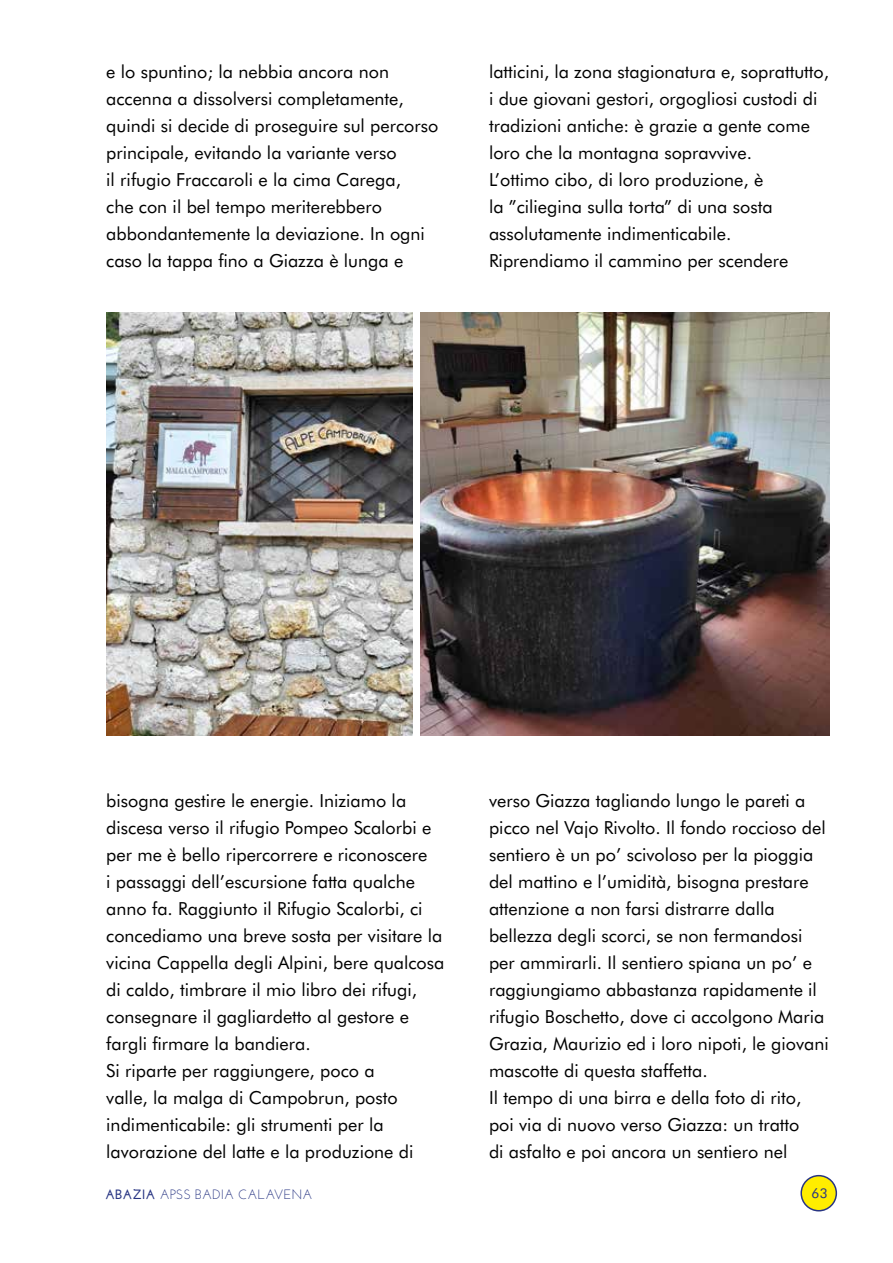
<style>
.page{position:relative;width:893px;height:1263px;background:#fff}
.page>*{position:absolute;margin:0;border:0;box-sizing:border-box;transform-origin:0 0}
.t1{font:18px/27px "Futura BT";color:#000}
.t2{font:13.5px "Josefin Sans";color:#283583}
.t3{font:13.5px "Futura BT";color:#283583}
.s1{font-weight:700}
</style>
<div class="page">
<div style="left:801px;top:1176px;width:35px;height:35px;background:#ffed00;border-radius:50%"></div>
<div style="left:800px;top:1175px;width:37px;height:36px;border:2px solid #283583;border-radius:50%"></div>
<img style="left:106px;top:313px;width:306px;height:423px">
<img style="left:421px;top:313px;width:408px;height:423px">
<p class="t1" style="left:106px;top:57px;width:333px">e lo spuntino; la nebbia ancora non accenna a dissolversi completamente, quindi si decide di proseguire sul percorso principale, evitando la variante verso<br>il rifugio Fraccaroli e la cima Carega,<br>che con il bel tempo meriterebbero abbondantemente la deviazione. In ogni caso la tappa fino a Giazza è lunga e</p>
<p class="t1" style="left:489px;top:57px;width:342px">latticini, la zona stagionatura e, soprattutto, i due giovani gestori, orgogliosi custodi di tradizioni antiche: è grazie a gente come loro che la montagna sopravvive.<br>L’ottimo cibo, di loro produzione, è<br>la ”ciliegina sulla torta” di una sosta assolutamente indimenticabile.<br>Riprendiamo il cammino per scendere</p>
<p class="t1" style="left:106px;top:786px;width:340px">bisogna gestire le energie. Iniziamo la discesa verso il rifugio Pompeo Scalorbi e per me è bello ripercorrere e riconoscere<br>i passaggi dell’escursione fatta qualche anno fa. Raggiunto il Rifugio Scalorbi, ci concediamo una breve sosta per visitare la vicina Cappella degli Alpini, bere qualcosa di caldo, timbrare il mio libro dei rifugi, consegnare il gagliardetto al gestore e fargli firmare la bandiera.<br>Si riparte per raggiungere, poco a<br>valle, la malga di Campobrun, posto indimenticabile: gli strumenti per la lavorazione del latte e la produzione di</p>
<p class="t1" style="left:489px;top:786px;width:341px">verso Giazza tagliando lungo le pareti a picco nel Vajo Rivolto. Il fondo roccioso del sentiero è un po’ scivoloso per la pioggia del mattino e l’umidità, bisogna prestare attenzione a non farsi distrarre dalla bellezza degli scorci, se non fermandosi per ammirarli. Il sentiero spiana un po’ e raggiungiamo abbastanza rapidamente il rifugio Boschetto, dove ci accolgono Maria Grazia, Maurizio ed i loro nipoti, le giovani mascotte di questa staffetta.<br>Il tempo di una birra e della foto di rito, poi via di nuovo verso Giazza: un tratto<br>di asfalto e poi ancora un sentiero nel</p>
<p class="t2" style="left:105px;top:1186px;width:209px"><span class="s1">ABAZIA</span> APSS BADIA CALAVENA</p>
<p class="t3" style="left:812px;top:1185px;width:17px">63</p>
</div>
